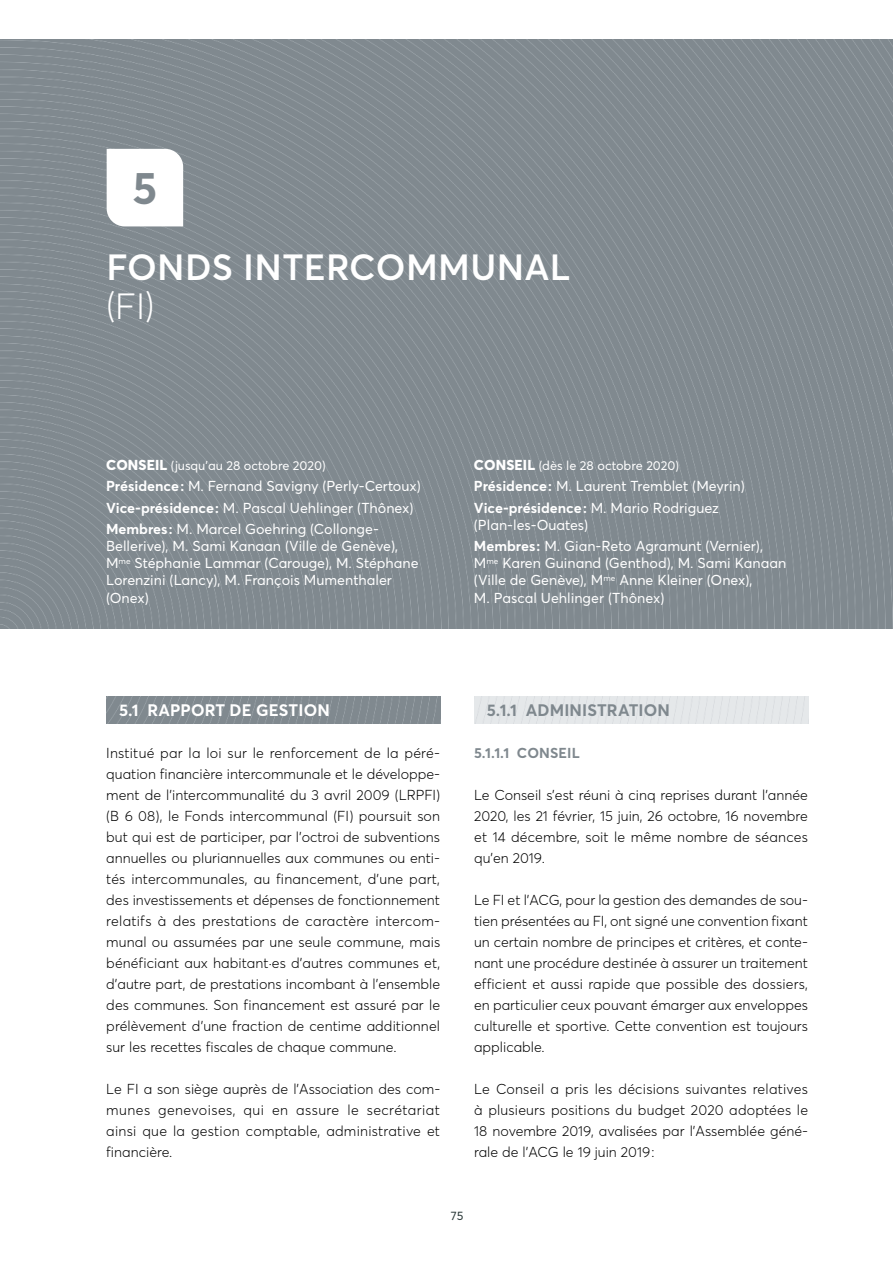
<style>
.page{position:relative;width:893px;height:1263px;background:#fff}
.page>*{position:absolute;margin:0;border:0;box-sizing:border-box;transform-origin:0 0}
.t1{font:700 45px "Averta Std";color:#7f888e}
.t2{font:600 36px "Averta Std";letter-spacing:.01em;color:#fff}
.t3{font:300 36px "Averta Std";color:#fff}
.t4{font:700 16.5px "Averta Std";letter-spacing:.01em;color:#fff}
.t5{font:700 16.5px "Averta Std";letter-spacing:.01em;color:#7f888e}
.t6{font:300 14.25px/21px "Averta Std";color:#000;text-align:justify}
.t7{font:14.25px/17.1px "Averta Std";color:#fff}
.t8{font:700 14.25px "Averta Std";letter-spacing:.01em;color:#7f888e}
.t9{font:12.75px "Averta Std";color:#fff}
.t10{font:12px "Averta Std";color:#293838}
.s1{font-weight:800;font-size:14.25px}
.s2{font-weight:700}
</style>
<div class="page">
<img style="left:0;top:39px;width:893px;height:589px">
<img style="left:106px;top:697px;width:334px;height:26px">
<div style="left:474px;top:697px;width:334px;height:26px;background:#e5e8ea"></div>
<svg style="left:107px;top:149px;width:76px;height:77px"></svg>
<h1 class="t1" style="left:132px;top:159px;width:26px">5</h1>
<h2 class="t2" style="left:106px;top:244px;width:466px">FONDS INTERCOMMUNAL</h2>
<h2 class="t3" style="left:106px;top:284px;width:50px">(FI)</h2>
<p class="t9" style="left:106px;top:458px;width:221px"><span class="s1">CONSEIL</span> (jusqu'au 28 octobre 2020)</p>
<p class="t7" style="left:106px;top:476px;width:316px;line-height:21.3px"><span class="s2">Présidence :</span> M. Fernand Savigny (Perly-Certoux)<br><span class="s2">Vice-présidence :</span> M. Pascal Uehlinger (Thônex)<br><span class="s2">Membres :</span> M. Marcel Goehring (Collonge-</p>
<p class="t7" style="left:106px;top:538px;width:314px">Bellerive), M. Sami Kanaan (Ville de Genève), M<sup>me</sup> Stéphanie Lammar (Carouge), M. Stéphane Lorenzini (Lancy), M. François Mumenthaler (Onex)</p>
<p class="t9" style="left:474px;top:458px;width:207px"><span class="s1">CONSEIL</span> (dès le 28 octobre 2020)</p>
<p class="t7" style="left:474px;top:476px;width:272px;line-height:21.3px"><span class="s2">Présidence :</span> M. Laurent Tremblet (Meyrin)<br><span class="s2">Vice-présidence :</span> M. Mario Rodriguez</p>
<p class="t7" style="left:474px;top:514px;width:291px;line-height:21.3px">(Plan-les-Ouates)<br><span class="s2">Membres :</span> M. Gian-Reto Agramunt (Vernier),</p>
<p class="t7" style="left:474px;top:555px;width:314px">M<sup>me</sup> Karen Guinand (Genthod), M. Sami Kanaan (Ville de Genève), M<sup>me</sup> Anne Kleiner (Onex),<br>M. Pascal Uehlinger (Thônex)</p>
<p class="t4" style="left:119px;top:700px;width:212px">5.1 RAPPORT DE GESTION</p>
<p class="t6" style="left:106px;top:742px;width:335px">Institué par la loi sur le renforcement de la péré&shy;quation financière intercommunale et le développe&shy;ment de l’intercommunalité du 3 avril 2009 (LRPFI) (B 6 08), le Fonds intercommunal (FI) poursuit son but qui est de participer, par l’octroi de subventions annuelles ou pluriannuelles aux communes ou enti&shy;tés intercommunales, au financement, d’une part, des investissements et dépenses de fonctionnement relatifs à des prestations de caractère intercom&shy;munal ou assumées par une seule commune, mais bénéficiant aux habitant·es d’autres communes et, d’autre part, de prestations incombant à l’ensemble des communes. Son financement est assuré par le prélèvement d’une fraction de centime additionnel sur les recettes fiscales de chaque commune.</p>
<p class="t6" style="left:106px;top:1078px;width:335px">Le FI a son siège auprès de l’Association des com&shy;munes genevoises, qui en assure le secrétariat ainsi que la gestion comptable, administrative et financière.</p>
<p class="t5" style="left:487px;top:700px;width:185px">5.1.1 ADMINISTRATION</p>
<p class="t8" style="left:474px;top:744px;width:107px">5.1.1.1 CONSEIL</p>
<p class="t6" style="left:474px;top:784px;width:335px">Le Conseil s’est réuni à cinq reprises durant l’année 2020, les 21 février, 15 juin, 26 octobre, 16 novembre et 14 décembre, soit le même nombre de séances qu’en 2019.</p>
<p class="t6" style="left:474px;top:889px;width:335px">Le FI et l’ACG, pour la gestion des demandes de sou&shy;tien présentées au FI, ont signé une convention fixant un certain nombre de principes et critères, et conte&shy;nant une procédure destinée à assurer un traitement efficient et aussi rapide que possible des dossiers, en particulier ceux pouvant émarger aux enveloppes culturelle et sportive. Cette convention est toujours applicable.</p>
<p class="t6" style="left:474px;top:1078px;width:335px">Le Conseil a pris les décisions suivantes relatives à plusieurs positions du budget 2020 adoptées le 18 novembre 2019, avalisées par l’Assemblée géné&shy;rale de l’ACG le 19 juin 2019 :</p>
<p class="t10" style="left:451px;top:1209px;width:14px">75</p>
</div>
